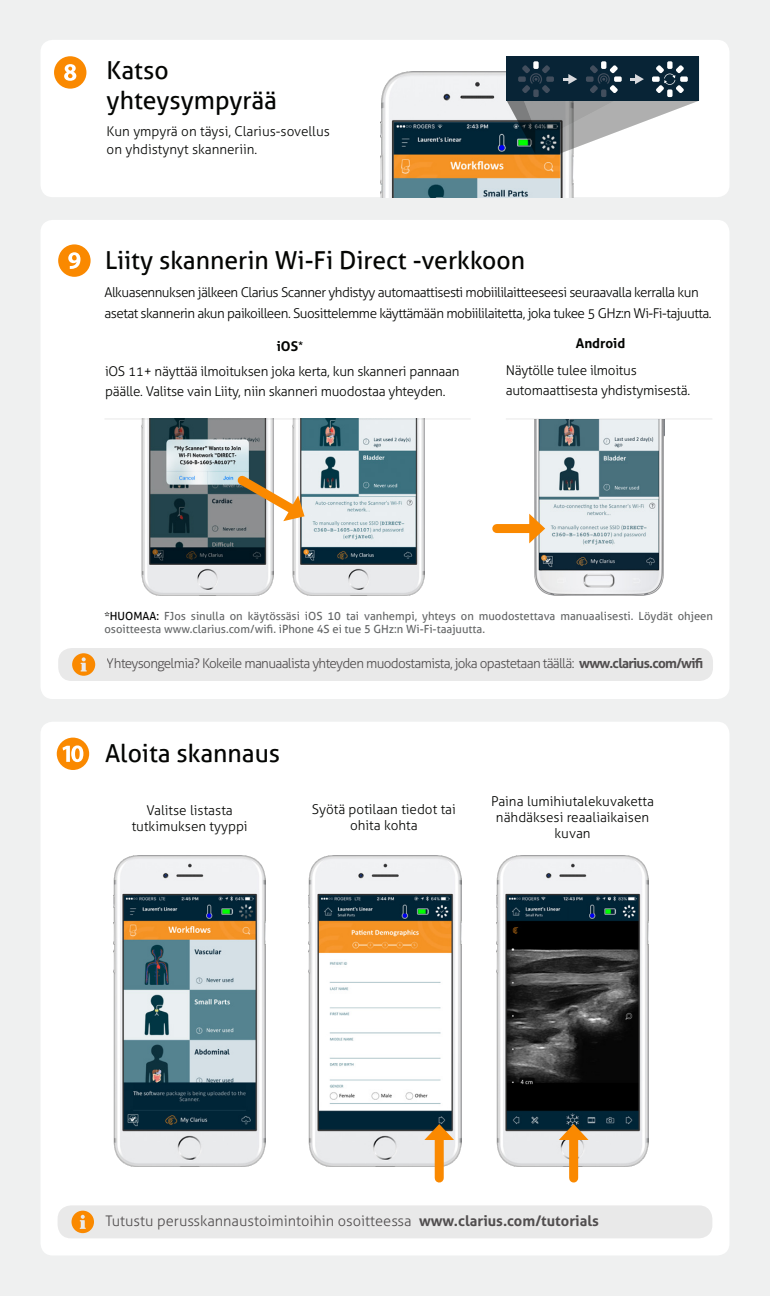
<style>
.page{position:relative;width:770px;height:1296px;background:#eff0f0}
.page>*{position:absolute;margin:0;border:0;box-sizing:border-box;transform-origin:0 0}
.t1{font:24.75px/29.7px "Aller";color:#040503}
.t2{font:300 14.62px "Aller";color:#231f20}
.t3{font:300 13.5px/20.2px "Aller";letter-spacing:-.04em;color:#040503}
.t4{font:300 13.5px/16.2px "Aller";color:#040503;text-align:center}
.t5{font:300 13.5px/20.2px "Aller";letter-spacing:-.02em;color:#040503}
.t6{font:300 13.5px "Aller";letter-spacing:-.05em;color:#231f20}
.t7{font:700 13.5px "Aller";color:#040503}
.t8{font:11.25px/13.5px "Aller";color:#646667}
.s1{font-family:"Helvetica";font-weight:400}
.s2{color:#040503}
.s3{color:#000}
.s4{font-weight:700}
</style>
<div class="page">
<div style="left:40px;top:220px;width:689px;height:479px;background:#fff;border-radius:12px"></div>
<div style="left:40px;top:40px;width:689px;height:157px;background:#fff;border-radius:12px"></div>
<svg style="left:54px;top:56px;width:32px;height:33px"></svg>
<img style="left:380px;top:71px;width:193px;height:126px">
<svg style="left:506px;top:56px;width:193px;height:98px"></svg>
<img style="left:142px;top:420px;width:132px;height:175px">
<img style="left:292px;top:420px;width:132px;height:175px">
<img style="left:534px;top:420px;width:131px;height:175px">
<svg style="left:230px;top:468px;width:77px;height:55px"></svg>
<hr style="left:104px;top:419px;width:366px;height:1px;background:#040503">
<hr style="left:505px;top:419px;width:207px;height:1px;background:#040503">
<svg style="left:58px;top:244px;width:33px;height:33px"></svg>
<div style="left:496px;top:524px;width:38px;height:9px;background:#fa8900"></div>
<svg style="left:529px;top:514px;width:16px;height:29px"></svg>
<div style="left:58px;top:648px;width:655px;height:33px;background:#e9e9e9;border-radius:14px"></div>
<svg style="left:72px;top:653px;width:23px;height:23px"></svg>
<div style="left:40px;top:722px;width:689px;height:533px;background:#fff;border-radius:12px"></div>
<svg style="left:57px;top:738px;width:32px;height:32px"></svg>
<div style="left:58px;top:1205px;width:654px;height:33px;background:#e9e9e9;border-radius:14px"></div>
<svg style="left:71px;top:1211px;width:23px;height:22px"></svg>
<img style="left:113px;top:855px;width:153px;height:311px">
<img style="left:496px;top:855px;width:152px;height:311px">
<img style="left:308px;top:855px;width:153px;height:311px">
<div style="left:434px;top:1135px;width:9px;height:43px;background:#fa8900"></div>
<svg style="left:424px;top:1124px;width:30px;height:16px"></svg>
<div style="left:569px;top:1135px;width:9px;height:43px;background:#fa8900"></div>
<svg style="left:558px;top:1124px;width:30px;height:16px"></svg>
<h1 class="t1" style="left:107px;top:55px;width:172px">Katso yhteysympyrää</h1>
<p class="t4" style="left:107px;top:122px;width:225px;line-height:18px;text-align:left">Kun ympyrä on täysi, Clarius-sovellus on yhdistynyt skanneriin.</p>
<h1 class="t1" style="left:105px;top:245px;width:421px">Liity skannerin Wi-Fi Direct -verkkoon</h1>
<p class="t3" style="left:104px;top:283px;width:608px">Alkuasennuksen jälkeen Clarius Scanner yhdistyy automaattisesti mobiililaitteeseesi seuraavalla kerralla kun asetat skannerin akun paikoilleen. Suosittelemme käyttämään mobiililaitetta, joka tukee 5 GHz:n Wi-Fi-tajuutta.</p>
<p class="t7" style="left:277px;top:338px;width:28px">iOS<span class="s1">*</span></p>
<p class="t7" style="left:575px;top:335px;width:51px">Android</p>
<p class="t5" style="left:105px;top:361px;width:356px">iOS 11+ näyttää ilmoituksen joka kerta, kun skanneri pannaan päälle. Valitse vain Liity, niin skanneri muodostaa yhteyden.</p>
<p class="t5" style="left:505px;top:360px;width:186px">Näytölle tulee ilmoitus automaattisesta yhdistymisestä.</p>
<p class="t8" style="left:104px;top:609px;width:610px"><span class="s2">*</span><span class="s3">HUOMAA:</span> FJos sinulla on käytössäsi iOS 10 tai vanhempi, yhteys on muodostettava manuaalisesti. Löydät ohjeen osoitteesta www.clarius.com/wifi. iPhone 4S ei tue 5 GHz:n Wi-Fi-taajuutta.</p>
<p class="t6" style="left:107px;top:655px;width:598px">Yhteysongelmia? Kokeile manuaalista yhteyden muodostamista, joka opastetaan täällä: <span class="s4">www.clarius.com/wifi</span></p>
<h1 class="t1" style="left:105px;top:738px;width:177px">Aloita skannaus</h1>
<p class="t4" style="left:132px;top:802px;width:117px">Valitse listasta tutkimuksen tyyppi</p>
<p class="t4" style="left:312px;top:801px;width:145px">Syötä potilaan tiedot tai ohita kohta</p>
<p class="t4" style="left:491px;top:793px;width:164px">Paina lumihiutalekuvaketta nähdäksesi reaaliaikaisen kuvan</p>
<p class="t2" style="left:105px;top:1212px;width:495px">Tutustu perusskannaustoimintoihin osoitteessa <span class="s4">www.clarius.com/tutorials</span></p>
</div>
